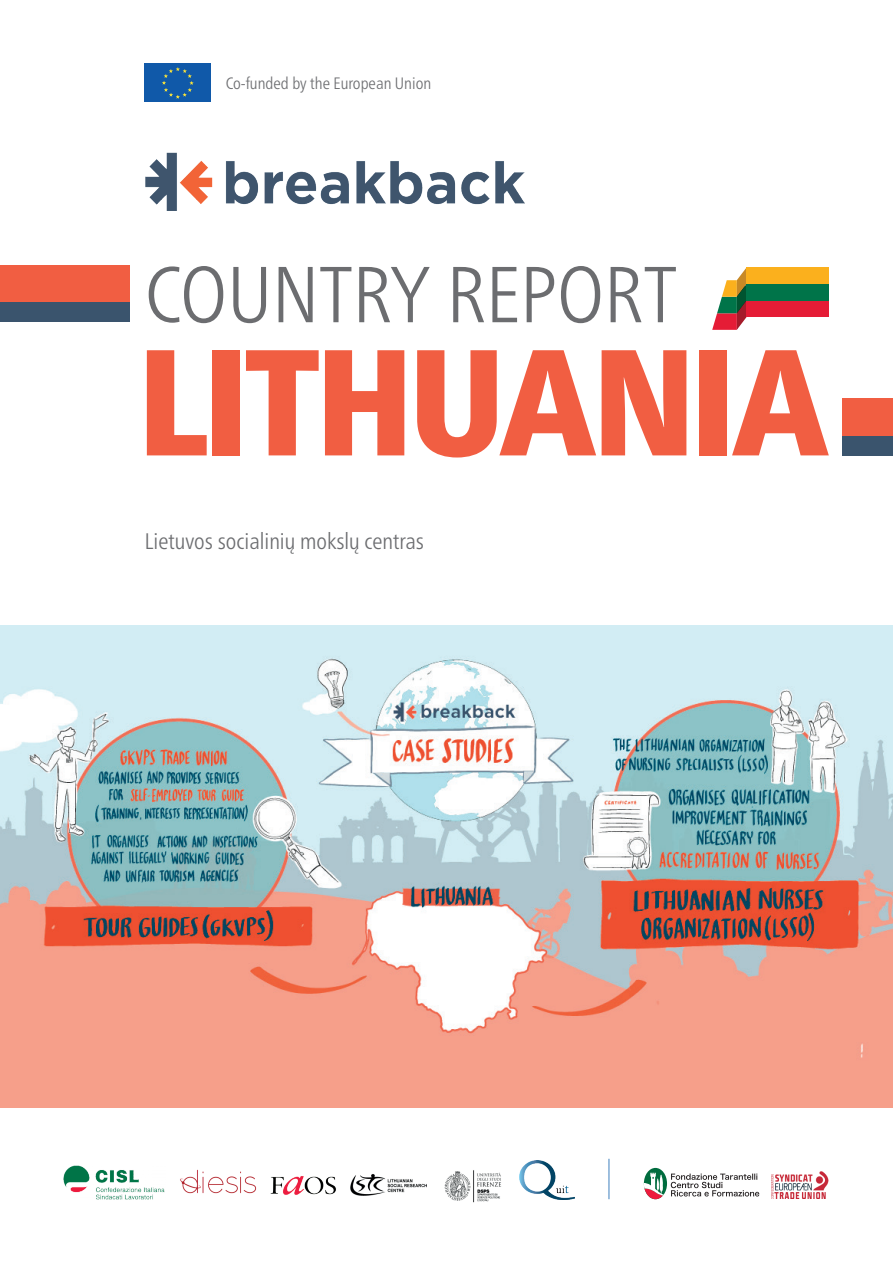
<style>
.page{position:relative;width:893px;height:1263px;background:#fff}
.page>*{position:absolute;margin:0;border:0;box-sizing:border-box;transform-origin:0 0}
.t1{font:900 condensed 150.6px "Frutiger Neue LT Pro";letter-spacing:-.03em;color:#f15e42}
.t2{font:300 condensed 79.2px "Frutiger Neue LT Pro";color:#6c6d70}
.t3{font:300 condensed 22.5px "Frutiger Neue LT Pro";color:#6c6d70}
.t4{font:300 condensed 16.5px "Frutiger Neue LT Pro";color:#6c6d70}
</style>
<div class="page">
<div style="left:0;top:265px;width:130px;height:38px;background:#f15e42"></div>
<div style="left:0;top:303px;width:130px;height:19px;background:#3a546d"></div>
<div style="left:843px;top:398px;width:50px;height:38px;background:#f15e42"></div>
<div style="left:843px;top:436px;width:50px;height:19px;background:#3a546d"></div>
<div style="left:145px;top:64px;width:66px;height:38px;background:#1059a9"></div>
<svg style="left:162px;top:67px;width:32px;height:32px"></svg>
<img style="left:145px;top:153px;width:380px;height:57px">
<svg style="left:643px;top:1167px;width:24px;height:33px"></svg>
<svg style="left:644px;top:1168px;width:23px;height:31px"></svg>
<svg style="left:644px;top:1173px;width:20px;height:26px"></svg>
<svg style="left:671px;top:1173px;width:88px;height:23px"></svg>
<img style="left:180px;top:1169px;width:77px;height:25px">
<img style="left:444px;top:1170px;width:57px;height:33px">
<img style="left:271px;top:1176px;width:65px;height:19px">
<img style="left:772px;top:1171px;width:57px;height:27px">
<img style="left:350px;top:1174px;width:77px;height:22px">
<img style="left:519px;top:1161px;width:56px;height:39px">
<img style="left:63px;top:1165px;width:102px;height:35px">
<img style="left:0;top:625px;width:893px;height:482px">
<svg style="left:712px;top:268px;width:35px;height:62px"></svg>
<div style="left:746px;top:267px;width:83px;height:17px;background:#fbb01d"></div>
<div style="left:746px;top:301px;width:83px;height:16px;background:#e51c36"></div>
<div style="left:746px;top:284px;width:83px;height:17px;background:#007449"></div>
<hr style="left:609px;top:1159px;width:1px;height:40px;background:#3e80bf">
<p class="t4" style="left:226px;top:74px;width:207px">Co-funded by the European Union</p>
<h2 class="t2" style="left:145px;top:248px;width:534px">COUNTRY REPORT</h2>
<h1 class="t1" style="left:138px;top:313px;width:693px">LITHUANIA</h1>
<p class="t3" style="left:145px;top:527px;width:281px">Lietuvos socialinių mokslų centras</p>
</div>
